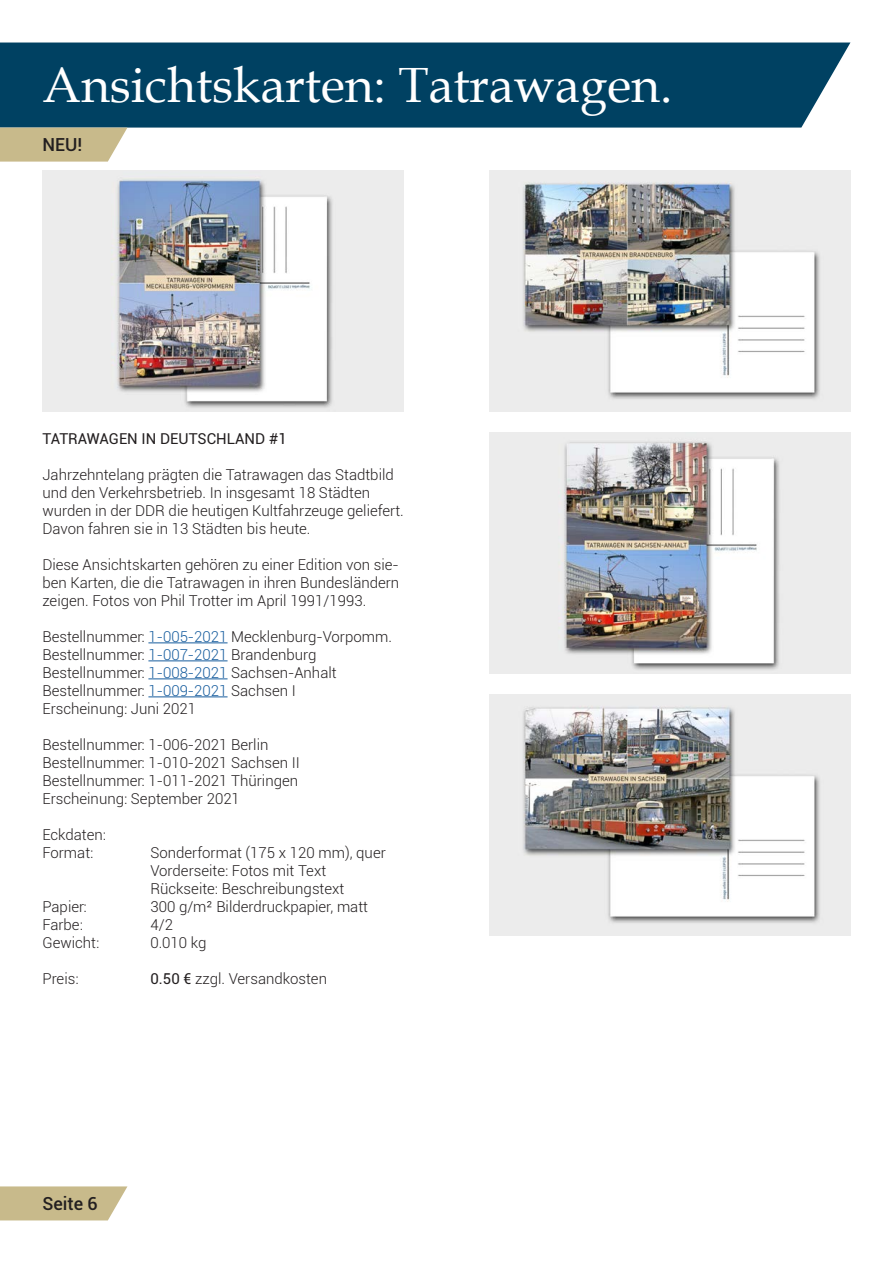
<style>
.page{position:relative;width:893px;height:1263px;background:#fff}
.page>*{position:absolute;margin:0;border:0;box-sizing:border-box;transform-origin:0 0}
.t1{font:49.5px "Book Antiqua";color:#fff}
.t2{font:500 18px "Roboto";color:#231f20}
.t3{font:300 15px/18px "Roboto";color:#231f20}
.t4{font:15px "Roboto";color:#231f20}
.s1{color:#175d9e}
.s2{font-weight:400}
</style>
<div class="page">
<div style="left:0;top:43px;width:850px;height:85px;background:#004162"></div>
<hr style="left:148px;top:642px;width:80px;height:1px;background:#175d9e">
<hr style="left:148px;top:660px;width:80px;height:1px;background:#175d9e">
<hr style="left:148px;top:678px;width:80px;height:1px;background:#175d9e">
<hr style="left:148px;top:696px;width:80px;height:1px;background:#175d9e">
<svg style="left:0;top:1186px;width:127px;height:34px"></svg>
<svg style="left:0;top:128px;width:127px;height:34px"></svg>
<img style="left:42px;top:170px;width:362px;height:241px">
<img style="left:489px;top:170px;width:361px;height:241px">
<img style="left:489px;top:432px;width:361px;height:241px">
<img style="left:489px;top:695px;width:361px;height:241px">
<h1 class="t1" style="left:43px;top:50px;width:631px">Ansichtskarten: Tatrawagen.</h1>
<p class="t2" style="left:42px;top:132px;width:41px">NEU!</p>
<p class="t4" style="left:42px;top:428px;width:246px">TATRAWAGEN IN DEUTSCHLAND #1</p>
<p class="t3" style="left:42px;top:465px;width:363px">Jahrzehntelang prägten die Tatrawagen das Stadtbild und den Verkehrsbetrieb. In insgesamt 18 Städten wurden in der DDR die heutigen Kultfahrzeuge geliefert.<br>Davon fahren sie in 13 Städten bis heute.</p>
<p class="t3" style="left:42px;top:555px;width:358px;text-align:justify">Diese Ansichtskarten gehören zu einer Edition von sie&shy;ben Karten, die die Tatrawagen in ihren Bundesländern zeigen. Fotos von Phil Trotter im April 1991/1993.</p>
<p class="t3" style="left:42px;top:627px;width:351px">Bestellnummer: <span class="s1">1-005-2021</span> Mecklenburg-Vorpomm.<br>Bestellnummer: <span class="s1">1-007-2021</span> Brandenburg Bestellnummer: <span class="s1">1-008-2021</span> Sachsen-Anhalt Bestellnummer: <span class="s1">1-009-2021</span> Sachsen I<br>Erscheinung: Juni 2021</p>
<p class="t3" style="left:42px;top:735px;width:259px">Bestellnummer: 1-006-2021 Berlin Bestellnummer: 1-010-2021 Sachsen II Bestellnummer: 1-011-2021 Thüringen Erscheinung: September 2021</p>
<p class="t3" style="left:42px;top:825px;width:65px">Eckdaten:<br>Format:</p>
<p class="t3" style="left:150px;top:843px;width:237px">Sonderformat (175 x 120 mm), quer<br>Vorderseite: Fotos mit Text<br>Rückseite: Beschreibungstext</p>
<p class="t3" style="left:42px;top:897px;width:46px">Papier:</p>
<p class="t3" style="left:150px;top:897px;width:219px">300 g/m² Bilderdruckpapier, matt</p>
<p class="t3" style="left:42px;top:915px;width:42px">Farbe:</p>
<p class="t3" style="left:150px;top:915px;width:24px">4/2</p>
<p class="t3" style="left:42px;top:933px;width:58px">Gewicht:</p>
<p class="t3" style="left:150px;top:933px;width:58px">0.010 kg</p>
<p class="t3" style="left:42px;top:969px;width:38px">Preis:</p>
<p class="t3" style="left:150px;top:969px;width:178px"><span class="s2">0.50 €</span> zzgl. Versandkosten</p>
<p class="t2" style="left:42px;top:1191px;width:57px">Seite 6</p>
</div>
